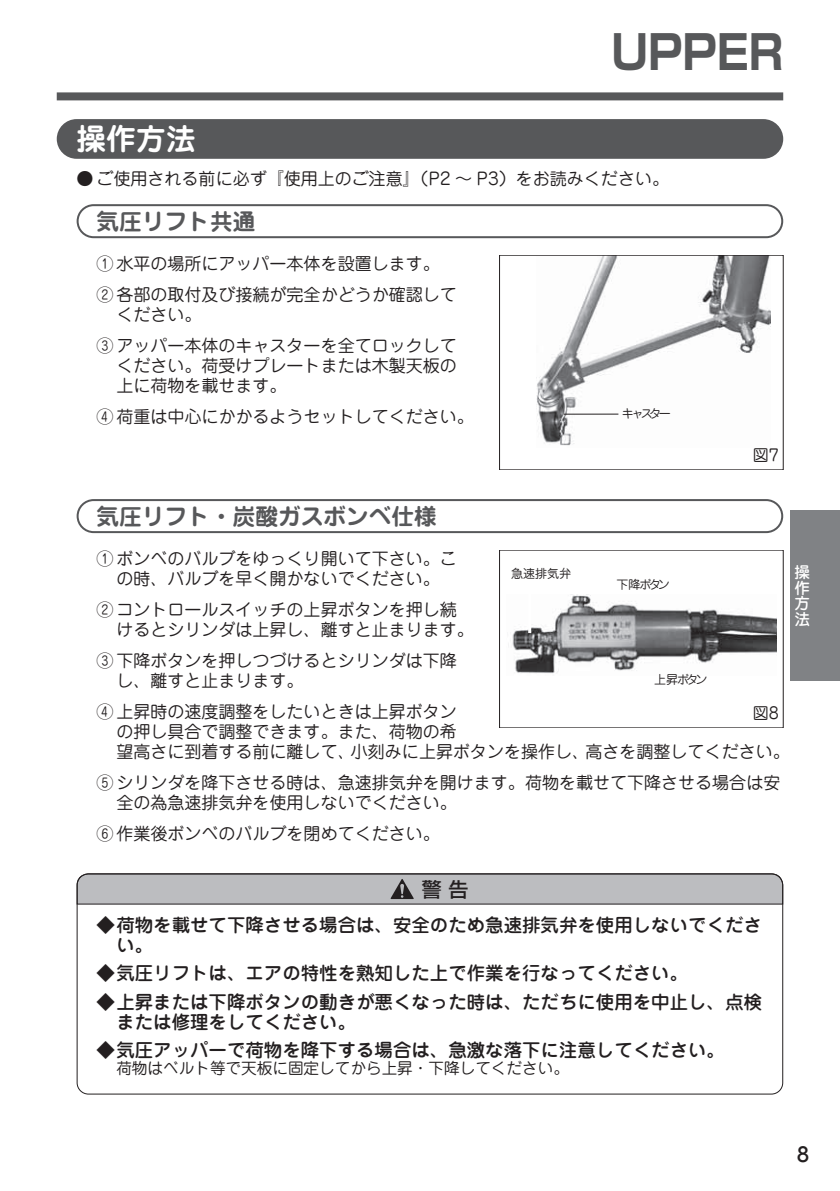
<style>
.page{position:relative;width:840px;height:1191px;background:#fff}
.page>*{position:absolute;margin:0;border:0;box-sizing:border-box;transform-origin:0 0}
.t1{font:700 46.8px "Shin Go Pro";color:#57585a;scale:.9 1}
.t2{font:700 29.8px "Jun 501 Pro";color:#fff}
.t3{font:700 22.6px "Jun 501 Pro";color:#57585a}
.t4{font:500 19.8px "Shin Go Pro";color:#231f20}
.t5{font:500 19.8px "Jun 34 Pro";color:#231f20}
.t6{font:500 18.4px/19.8px "Jun 34 Pro";color:#231f20}
.t7{font:17px/19.8px "Jun 201 Pro";color:#231f20}
.t8{font:16px "Jun 201 Pro";color:#231f20}
.t9{font:15.6px "Jun 201 Pro";color:#231f20}
.t10{font:500 15.6px/15.6px "Jun 34 Pro";color:#fff;text-align:justify}
.t11{font:12px "Jun 201 Pro";letter-spacing:-.135em;color:#231f20}
</style>
<div class="page">
<div style="left:57px;top:92px;width:725px;height:8px;background:#57585a"></div>
<div style="left:790px;top:510px;width:49px;height:170px;background:#808285"></div>
<div style="left:57px;top:119px;width:725px;height:40px;background:#57585a;border-radius:20px"></div>
<img style="left:536px;top:257px;width:234px;height:189px">
<hr style="left:563px;top:413px;width:55px;height:2px;background:#231f20">
<img style="left:512px;top:594px;width:264px;height:79px">
<hr style="left:528px;top:581px;width:3px;height:52px;background:#fff">
<div style="left:77px;top:204px;width:705px;height:34px;border:2px solid #57585a;border-radius:16px"></div>
<div style="left:77px;top:499px;width:705px;height:34px;border:2px solid #57585a;border-radius:16px"></div>
<svg style="left:76px;top:873px;width:707px;height:32px;background:#b5b6b9"></svg>
<div style="left:77px;top:873px;width:705px;height:221px;border:1px solid #231f20;border-radius:11px"></div>
<h1 class="t1" style="left:611px;top:15px;width:192px">UPPER</h1>
<h2 class="t2" style="left:77px;top:115px;width:121px">操作方法</h2>
<p class="t7" style="left:77px;top:167px;width:593px">● ご使用される前に必ず『使用上のご注意』（P2 ～ P3）をお読みください。</p>
<h3 class="t3" style="left:96px;top:203px;width:160px">気圧リフト共通</h3>
<p class="t7" style="left:96px;top:246px;width:361px;line-height:31.2px">① 水平の場所にアッパー本体を設置します。<br>② 各部の取付及び接続が完全かどうか確認して</p>
<p class="t7" style="left:96px;top:297px;width:361px;line-height:31.2px;text-indent:20px">ください。<br>③ アッパー本体のキャスターを全てロックして</p>
<p class="t7" style="left:116px;top:354px;width:342px">ください。荷受けプレートまたは木製天板の上に荷物を載せます。</p>
<p class="t7" style="left:96px;top:405px;width:379px">④ 荷重は中心にかかるようセットしてください。</p>
<p class="t11" style="left:621px;top:404px;width:51px">キャスター</p>
<p class="t8" style="left:752px;top:442px;width:28px">図7</p>
<h3 class="t3" style="left:96px;top:498px;width:342px">気圧リフト・炭酸ガスボンベ仕様</h3>
<p class="t7" style="left:96px;top:547px;width:361px;text-align:center">① ボンベのバルブをゆっくり開いて下さい。この時、バルブを早く開かないでください。</p>
<p class="t7" style="left:116px;top:598px;width:359px;text-indent:-20px">② コントロールスイッチの上昇ボタンを押し続けるとシリンダは上昇し、離すと止まります。</p>
<p class="t7" style="left:116px;top:649px;width:342px;text-indent:-20px">③ 下降ボタンを押しつづけるとシリンダは下降し、離すと止まります。</p>
<p class="t7" style="left:116px;top:700px;width:674px;text-indent:-20px">④ 上昇時の速度調整をしたいときは上昇ボタン<br>の押し具合で調整できます。また、荷物の希<br>望高さに到着する前に離して、小刻みに上昇ボタンを操作し、高さを調整してください。</p>
<p class="t7" style="left:116px;top:771px;width:665px;text-indent:-20px">⑤ シリンダを降下させる時は、急速排気弁を開けます。荷物を載せて下降させる場合は安全の為急速排気弁を使用しないでください。</p>
<p class="t7" style="left:96px;top:822px;width:344px">⑥ 作業後ボンベのバルブを閉めてください。</p>
<p class="t11" style="left:511px;top:564px;width:61px">急速排気弁</p>
<p class="t11" style="left:616px;top:574px;width:55px">下降ボタン</p>
<p class="t11" style="left:653px;top:670px;width:55px">上昇ボタン</p>
<p class="t8" style="left:752px;top:700px;width:28px">図8</p>
<p class="t4" style="left:421px;top:872px;width:48px">警 告</p>
<p class="t6" style="left:116px;top:913px;width:646px;text-indent:-20px">◆荷物を載せて下降させる場合は、安全のため急速排気弁を使用しないでください。</p>
<p class="t6" style="left:96px;top:961px;width:593px">◆気圧リフトは、エアの特性を熟知した上で作業を行なってください。</p>
<p class="t6" style="left:116px;top:990px;width:646px;text-indent:-20px">◆上昇または下降ボタンの動きが悪くなった時は、ただちに使用を中止し、点検または修理をしてください。</p>
<p class="t6" style="left:96px;top:1038px;width:629px">◆気圧アッパーで荷物を降下する場合は、急激な落下に注意してください。</p>
<p class="t9" style="left:116px;top:1056px;width:454px">荷物はベルト等で天板に固定してから上昇・下降してください。</p>
<p class="t10" style="left:793px;top:563px;width:16px">操作方法</p>
<p class="t5" style="left:796px;top:1138px;width:14px">8</p>
</div>
